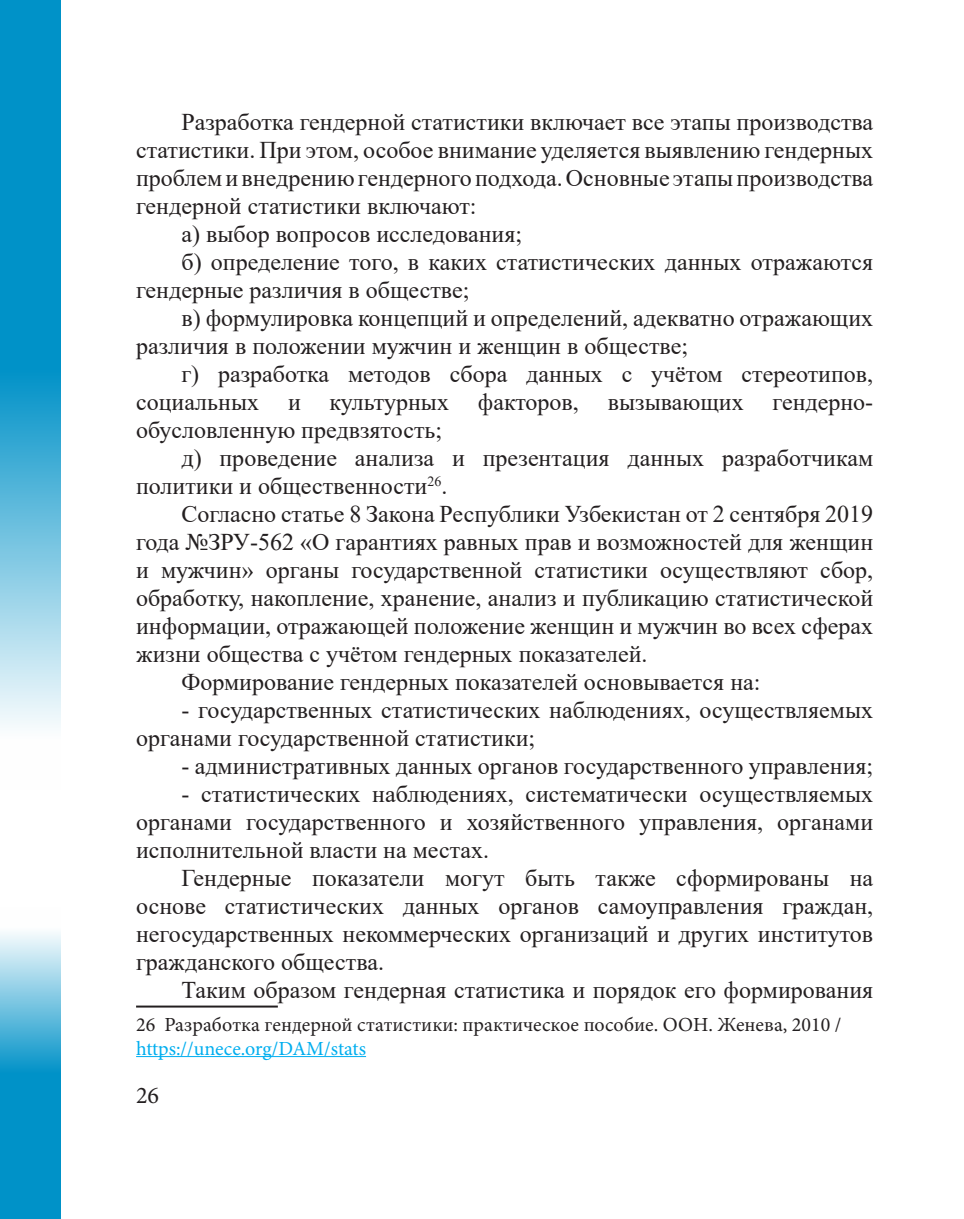
<style>
.page{position:relative;width:964px;height:1219px;background:#fff}
.page>*{position:absolute;margin:0;border:0;box-sizing:border-box;transform-origin:0 0}
.t1{font:24px/28px "Times New Roman";color:#231f20;text-align:justify}
.t2{font:24px "Minion Pro";color:#231f20}
.сноска{font:20px/24px "Minion Pro";color:#231f20}
.s1{color:#00aeef}
</style>
<div class="page">
<svg style="left:0;top:932px;width:60px;height:287px;background:#3cabd4"></svg>
<svg style="left:0;top:0;width:60px;height:727px;background:#3cabd4"></svg>
<hr style="left:136px;top:1005px;width:142px;height:2px;background:#231f20">
<hr style="left:136px;top:1056px;width:230px;height:1px;background:#00aeef">
<p class="t1" style="left:136px;top:107px;width:739px;text-indent:45px">Разработка гендерной статистики включает все этапы производства статистики. При этом, особое внимание уделяется выявлению гендерных проблем и внедрению гендерного подхода. Основные этапы производства гендерной статистики включают:</p>
<p class="t1" style="left:181px;top:219px;width:342px">а) выбор вопросов исследования;</p>
<p class="t1" style="left:136px;top:247px;width:739px;text-indent:45px">б) определение того, в каких статистических данных отражаются гендерные различия в обществе;</p>
<p class="t1" style="left:136px;top:303px;width:739px;text-indent:45px">в) формулировка концепций и определений, адекватно отражающих различия в положении мужчин и женщин в обществе;</p>
<p class="t1" style="left:136px;top:359px;width:739px;text-indent:45px">г) разработка методов сбора данных с учётом стереотипов, социальных и культурных факторов, вызывающих гендерно&shy;обусловленную предвзятость;</p>
<p class="t1" style="left:136px;top:443px;width:739px;text-indent:45px">д) проведение анализа и презентация данных разработчикам политики и общественности<sup>26</sup>.</p>
<p class="t1" style="left:136px;top:499px;width:739px;text-indent:45px">Согласно статье 8 Закона Республики Узбекистан от 2 сентября 2019 года №ЗРУ-562 «О гарантиях равных прав и возможностей для женщин и мужчин» органы государственной статистики осуществляют сбор, обработку, накопление, хранение, анализ и публикацию статистической информации, отражающей положение женщин и мужчин во всех сферах жизни общества с учётом гендерных показателей.</p>
<p class="t1" style="left:181px;top:667px;width:580px">Формирование гендерных показателей основывается на:</p>
<p class="t1" style="left:136px;top:695px;width:739px;text-indent:45px">- государственных статистических наблюдениях, осуществляемых органами государственной статистики;</p>
<p class="t1" style="left:181px;top:751px;width:693px">- административных данных органов государственного управления;</p>
<p class="t1" style="left:136px;top:779px;width:739px;text-indent:45px">- статистических наблюдениях, систематически осуществляемых органами государственного и хозяйственного управления, органами исполнительной власти на местах.</p>
<p class="t1" style="left:136px;top:863px;width:739px;text-indent:45px">Гендерные показатели могут быть также сформированы на основе статистических данных органов самоуправления граждан, негосударственных некоммерческих организаций и других институтов гражданского общества.</p>
<p class="t1" style="left:181px;top:975px;width:693px">Таким образом гендерная статистика и порядок его формирования</p>
<p class="сноска" style="left:136px;top:1012px;width:707px">26 Разработка гендерной статистики: практическое пособие. ООН. Женева, 2010 / <span class="s1">https://unece.org/DAM/stats</span></p>
<p class="t2" style="left:136px;top:1079px;width:25px">26</p>
</div>
